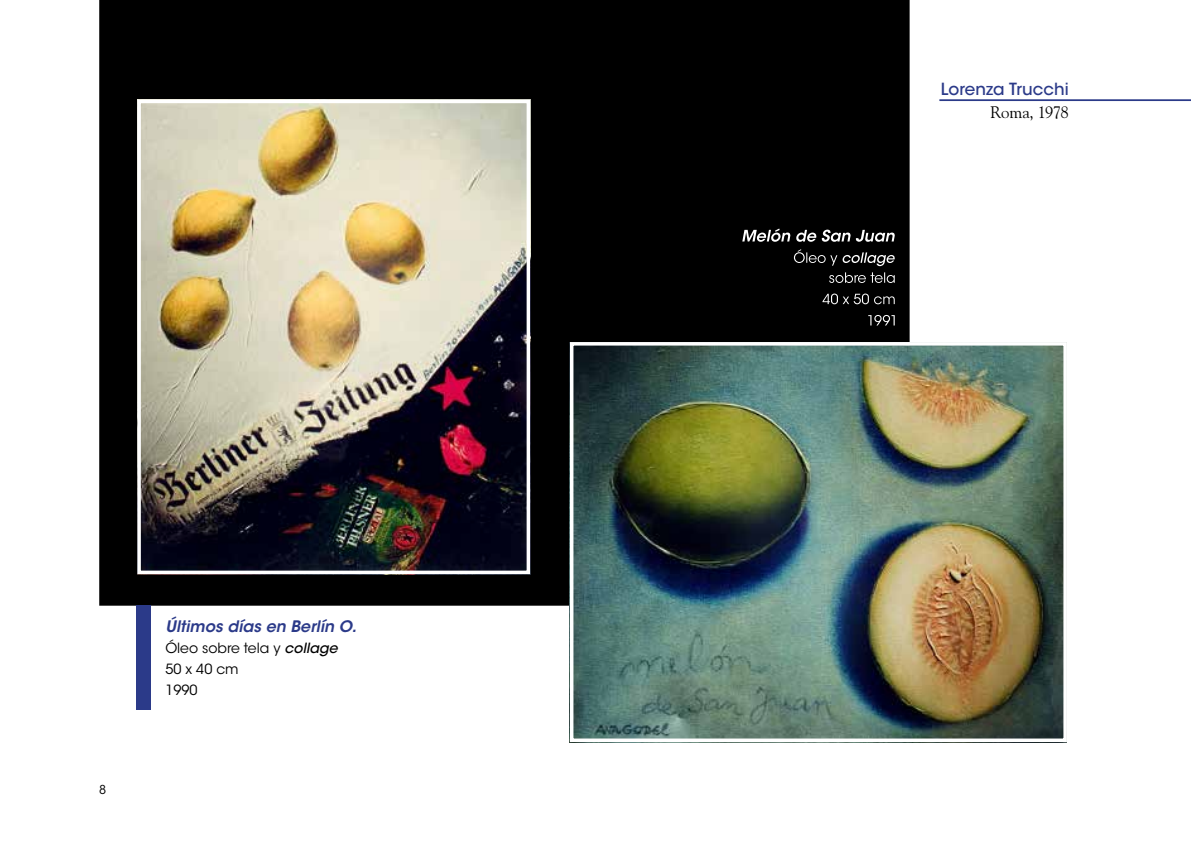
<style>
.page{position:relative;width:1191px;height:844px;background:#fff}
.page>*{position:absolute;margin:0;border:0;box-sizing:border-box;transform-origin:0 0}
.t1{font:500 16.62px "ITC Avant Garde Std";letter-spacing:.005em;color:#2b3a89}
.t2{font:16.62px "Goudy Std";letter-spacing:-.03em;color:#000}
.t3{font:italic 600 15.75px "ITC Avant Garde Std";color:#2b3a89}
.t4{font:14px/21px "ITC Avant Garde Std";color:#000}
.t5{font:12.25px "ITC Avant Garde Std";color:#000}
.s1{font-weight:500;font-style:italic}
</style>
<div class="page">
<div style="left:99px;top:0;width:810px;height:605px;background:#000"></div>
<img style="left:142px;top:105px;width:383px;height:464px">
<div style="left:137px;top:100px;width:393px;height:474px;border:4px solid #fff"></div>
<div style="left:136px;top:605px;width:14px;height:105px;background:#2b3a89"></div>
<hr style="left:939px;top:99px;width:252px;height:2px;background:#2b3a89">
<img style="left:575px;top:347px;width:487px;height:389px">
<div style="left:570px;top:342px;width:497px;height:399px;border:4px solid #fff"></div>
<p class="t5" style="left:99px;top:782px;width:9px">8</p>
<p class="t3" style="left:165px;top:616px;width:193px">Últimos días en Berlín O.</p>
<p class="t4" style="left:165px;top:637px;width:174px">Óleo sobre tela y <span class="s1">collage<br></span>50 x 40 cm<br>1990</p>
<p class="t1" style="left:940px;top:78px;width:129px">Lorenza Trucchi</p>
<p class="t2" style="left:990px;top:101px;width:80px">Roma, 1978</p>
</div>
